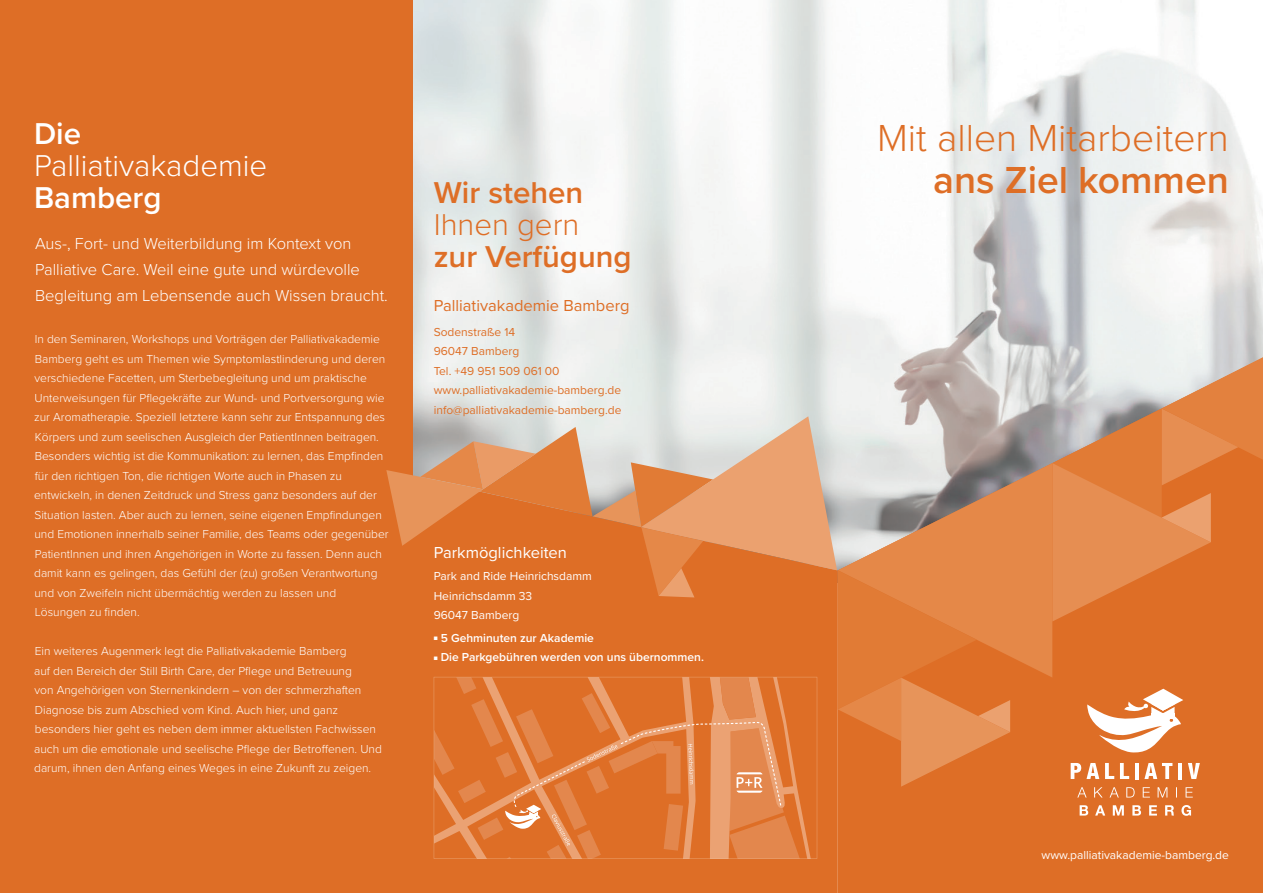
<style>
.page{position:relative;width:1263px;height:893px;background:#fff}
.page>*{position:absolute;margin:0;border:0;box-sizing:border-box;transform-origin:0 0}
.t1{font:300 39px "Proxima Nova";color:#de6e26}
.t2{font:600 39px "Proxima Nova";color:#de6e26}
.t3{font:600 31.2px "Proxima Nova";color:#de6e26}
.t4{font:300 31.2px "Proxima Nova";color:#fff}
.t5{font:600 31.2px "Proxima Nova";color:#fff}
.t6{font:300 31.2px "Proxima Nova";color:#de6e26}
.t7{font:300 16.5px/26px "Proxima Nova";color:#fff}
.t8{font:16.5px "Proxima Nova";color:#de6e26}
.t9{font:16.5px "Proxima Nova";color:#fff}
.t10{font:300 12px/19.5px "Proxima Nova";color:#fff}
.t11{font:12px/19.5px "Proxima Nova";color:#de6e26}
.t12{font:12px/19.5px "Proxima Nova";color:#fff}
.t13{font:600 12px "Proxima Nova";color:#fff}
.s1{font-size:6px}
</style>
<div class="page">
<img style="left:412px;top:0;width:851px;height:416px">
<div style="left:0;top:0;width:412px;height:893px;background:#de6e26"></div>
<svg style="left:838px;top:358px;width:425px;height:535px;background:#da7e43"></svg>
<svg style="left:1010px;top:463px;width:42px;height:215px;background:#df8649"></svg>
<svg style="left:1052px;top:357px;width:211px;height:264px;background:#de8e5a"></svg>
<div style="left:412px;top:859px;width:426px;height:34px;background:#de6e26"></div>
<svg style="left:1087px;top:689px;width:96px;height:63px"></svg>
<svg style="left:1071px;top:763px;width:28px;height:16px"></svg>
<svg style="left:1105px;top:763px;width:9px;height:16px"></svg>
<svg style="left:1120px;top:763px;width:9px;height:16px"></svg>
<hr style="left:1135px;top:763px;width:4px;height:16px;background:#fff">
<svg style="left:1144px;top:763px;width:28px;height:16px"></svg>
<hr style="left:1178px;top:763px;width:4px;height:16px;background:#fff">
<svg style="left:1188px;top:763px;width:12px;height:16px"></svg>
<svg style="left:1077px;top:787px;width:116px;height:10px"></svg>
<svg style="left:1080px;top:805px;width:111px;height:11px"></svg>
<svg style="left:386px;top:416px;width:624px;height:443px;background:#dd854c"></svg>
<h2 class="t5" style="left:34px;top:111px;width:49px">Die</h2>
<h2 class="t4" style="left:34px;top:143px;width:235px">Palliativakademie</h2>
<h2 class="t5" style="left:34px;top:174px;width:129px">Bamberg</h2>
<h3 class="t7" style="left:35px;top:229px;width:354px">Aus-, Fort- und Weiterbildung im Kontext von<br>Palliative Care. Weil eine gute und würdevolle<br>Begleitung am Lebensende auch Wissen braucht.</h3>
<p class="t10" style="left:34px;top:329px;width:356px">In den Seminaren, Workshops und Vorträgen der Palliativakademie Bamberg geht es um Themen wie Symptomlastlinderung und deren verschiedene Facetten, um Sterbebegleitung und um praktische Unterweisungen für Pflegekräfte zur Wund- und Portversorgung wie zur Aromatherapie. Speziell letztere kann sehr zur Entspannung des Körpers und zum seelischen Ausgleich der PatientInnen beitragen.<br>Besonders wichtig ist die Kommunikation: zu lernen, das Empfinden für den richtigen Ton, die richtigen Worte auch in Phasen zu entwickeln, in denen Zeitdruck und Stress ganz besonders auf der Situation lasten. Aber auch zu lernen, seine eigenen Empfindungen und Emotionen innerhalb seiner Familie, des Teams oder gegenüber PatientInnen und ihren Angehörigen in Worte zu fassen. Denn auch damit kann es gelingen, das Gefühl der (zu) großen Verantwortung und von Zweifeln nicht übermächtig werden zu lassen und Lösungen zu finden.</p>
<p class="t10" style="left:34px;top:641px;width:349px">Ein weiteres Augenmerk legt die Palliativakademie Bamberg<br>auf den Bereich der Still Birth Care, der Pflege und Betreuung<br>von Angehörigen von Sternenkindern – von der schmerzhaften Diagnose bis zum Abschied vom Kind. Auch hier, und ganz besonders hier geht es neben dem immer aktuellsten Fachwissen auch um die emotionale und seelische Pflege der Betroffenen. Und darum, ihnen den Anfang eines Weges in eine Zukunft zu zeigen.</p>
<h2 class="t3" style="left:434px;top:169px;width:151px">Wir stehen</h2>
<h2 class="t6" style="left:434px;top:201px;width:147px">Ihnen gern</h2>
<h2 class="t3" style="left:434px;top:233px;width:199px">zur Verfügung</h2>
<h3 class="t8" style="left:434px;top:293px;width:197px">Palliativakademie Bamberg</h3>
<p class="t11" style="left:434px;top:321px;width:189px">Sodenstraße 14<br>96047 Bamberg<br>Tel. +49 951 509 061 00 www.palliativakademie-bamberg.de info@palliativakademie-bamberg.de</p>
<h3 class="t9" style="left:434px;top:540px;width:135px">Parkmöglichkeiten</h3>
<p class="t12" style="left:434px;top:566px;width:160px">Park and Ride Heinrichsdamm<br>Heinrichsdamm 33<br>96047 Bamberg</p>
<p class="t13" style="left:434px;top:629px;width:162px"><span class="s1">■</span> 5 Gehminuten zur Akademie</p>
<p class="t13" style="left:434px;top:648px;width:272px"><span class="s1">■</span> Die Parkgebühren werden von uns übernommen.</p>
<h1 class="t1" style="left:877px;top:108px;width:353px">Mit allen Mitarbeitern</h1>
<h1 class="t2" style="left:933px;top:151px;width:297px">ans Ziel kommen</h1>
<p class="t12" style="left:1041px;top:845px;width:189px">www.palliativakademie-bamberg.de</p>
</div>
